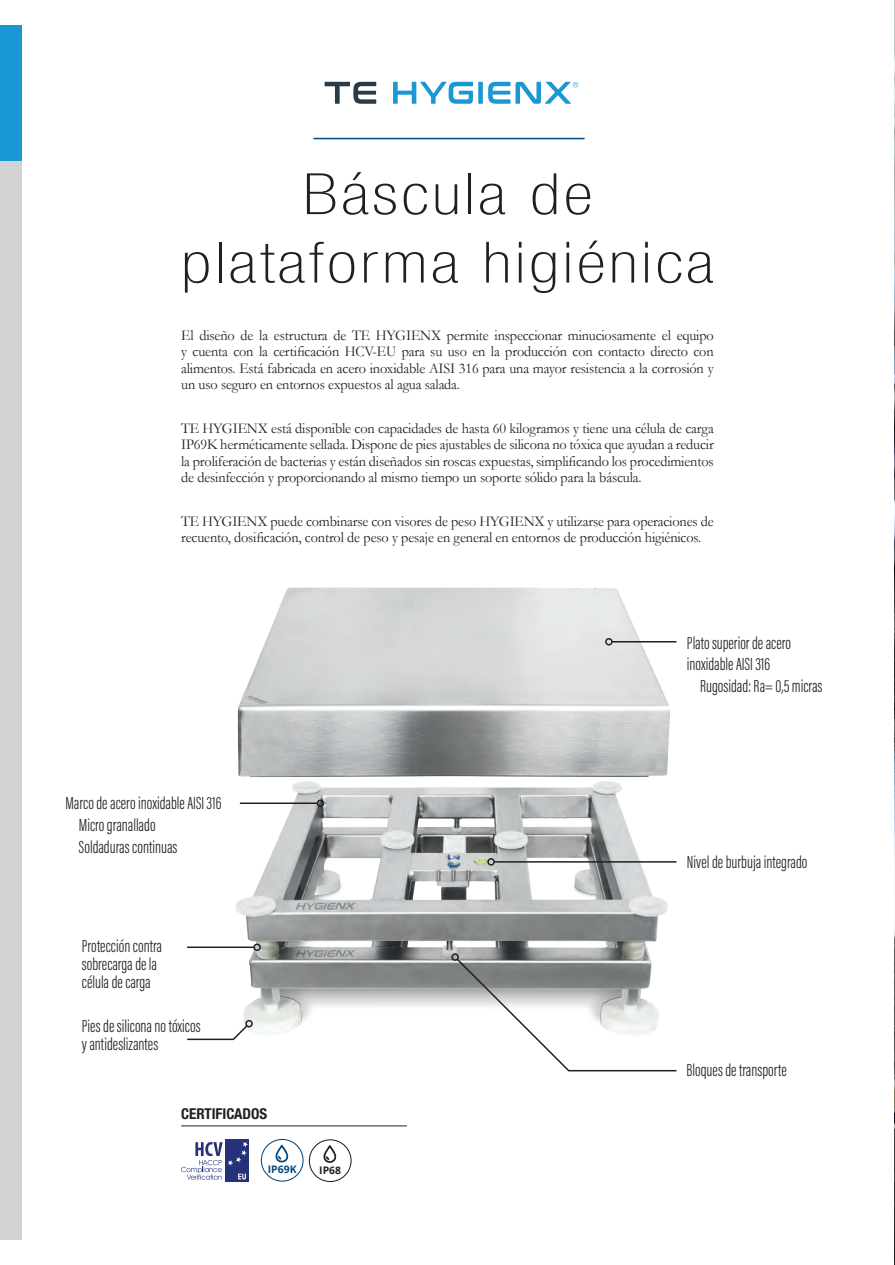
<style>
.page{position:relative;width:895px;height:1265px;background:#fff}
.page>*{position:absolute;margin:0;border:0;box-sizing:border-box;transform-origin:0 0}
.t1{font:100 condensed 57px/68.4px "Helvetica Neue LT Std";letter-spacing:.05em;color:#231f20;text-align:center;scale:1.24 1}
.t2{font:300 18px/21.6px "Acumin Pro Extra Cond";color:#231f20}
.t3{font:15px/16.5px "Garamond";letter-spacing:-.01em;color:#231f20;text-align:justify;scale:.95 1}
.t4{font:700 condensed 15px "Helvetica Neue LT Std";color:#231f20}
.t5{font:700 10.35px "Open Sans";color:#004881}
.t6{font:700 10.35px "Open Sans";color:#231f20}
</style>
<div class="page">
<img style="left:894px;top:0;width:1px;height:1264px">
<img style="left:208px;top:781px;width:469px;height:360px">
<img style="left:237px;top:587px;width:435px;height:191px">
<hr style="left:314px;top:138px;width:270px;height:1px;background:#004881">
<hr style="left:612px;top:641px;width:64px;height:1px;background:#231f20">
<div style="left:605px;top:638px;width:7px;height:7px;border:2px solid #231f20;border-radius:50%"></div>
<hr style="left:494px;top:861px;width:182px;height:1px;background:#231f20">
<div style="left:487px;top:858px;width:8px;height:7px;border:2px solid #231f20;border-radius:50%"></div>
<svg style="left:455px;top:957px;width:222px;height:115px"></svg>
<div style="left:451px;top:953px;width:8px;height:7px;border:2px solid #231f20;border-radius:50%"></div>
<hr style="left:240px;top:802px;width:77px;height:2px;background:#231f20">
<div style="left:316px;top:799px;width:8px;height:8px;border:2px solid #231f20;border-radius:50%"></div>
<hr style="left:187px;top:946px;width:67px;height:2px;background:#231f20">
<div style="left:253px;top:943px;width:8px;height:8px;border:2px solid #231f20;border-radius:50%"></div>
<svg style="left:187px;top:1023px;width:62px;height:17px"></svg>
<div style="left:245px;top:1019px;width:8px;height:8px;border:2px solid #231f20;border-radius:50%"></div>
<svg style="left:225px;top:1139px;width:24px;height:42px"></svg>
<svg style="left:181px;top:1141px;width:67px;height:38px"></svg>
<div style="left:261px;top:1138px;width:42px;height:43px;border:1px solid #004881;border-radius:50%"></div>
<svg style="left:275px;top:1144px;width:14px;height:18px"></svg>
<div style="left:309px;top:1139px;width:42px;height:42px;border:1px solid #231f20;border-radius:50%"></div>
<svg style="left:323px;top:1145px;width:14px;height:18px"></svg>
<svg style="left:324px;top:82px;width:52px;height:21px"></svg>
<svg style="left:393px;top:82px;width:80px;height:21px"></svg>
<div style="left:478px;top:82px;width:5px;height:21px;background:#1a98d4"></div>
<svg style="left:488px;top:82px;width:90px;height:21px"></svg>
<hr style="left:181px;top:1125px;width:226px;height:1px;background:#231f20">
<div style="left:0;top:160px;width:21px;height:1079px;background:#d1d2d4"></div>
<div style="left:0;top:25px;width:21px;height:136px;background:#1a98d6"></div>
<h1 class="t1" style="left:181px;top:159px;width:431px">Báscula de plataforma higiénica</h1>
<p class="t3" style="left:181px;top:326px;width:562px">El diseño de la estructura de TE HYGIENX permite inspeccionar minuciosamente el equipo y cuenta con la certificación HCV-EU para su uso en la producción con contacto directo con alimentos. Está fabricada en acero inoxidable AISI 316 para una mayor resistencia a la corrosión y un uso seguro en entornos expuestos al agua salada.</p>
<p class="t3" style="left:181px;top:419px;width:562px">TE HYGIENX está disponible con capacidades de hasta 60 kilogramos y tiene una célula de carga IP69K herméticamente sellada. Dispone de pies ajustables de silicona no tóxica que ayudan a reducir la proliferación de bacterias y están diseñados sin roscas expuestas, simplificando los procedimientos de desinfección y proporcionando al mismo tiempo un soporte sólido para la báscula.</p>
<p class="t3" style="left:181px;top:512px;width:562px">TE HYGIENX puede combinarse con visores de peso HYGIENX y utilizarse para operaciones de recuento, dosificación, control de peso y pesaje en general en entornos de producción higiénicos.</p>
<p class="t2" style="left:79px;top:792px;width:144px;text-indent:-14px">Marco de acero inoxidable AISI 316<br>Micro granallado<br>Soldaduras continuas</p>
<p class="t2" style="left:82px;top:937px;width:82px;line-height:18px">Protección contra sobrecarga de la célula de carga</p>
<p class="t2" style="left:82px;top:1016px;width:120px;line-height:18px">Pies de silicona no tóxicos y antideslizantes</p>
<p class="t4" style="left:181px;top:1104px;width:88px">CERTIFICADOS</p>
<p class="t5" style="left:268px;top:1162px;width:30px">IP69K</p>
<p class="t6" style="left:319px;top:1162px;width:23px">IP68</p>
<p class="t2" style="left:686px;top:632px;width:106px">Plato superior de acero inoxidable AISI 316</p>
<p class="t2" style="left:700px;top:675px;width:124px">Rugosidad: Ra= 0,5 micras</p>
<p class="t2" style="left:686px;top:850px;width:122px">Nivel de burbuja integrado</p>
<p class="t2" style="left:686px;top:1059px;width:102px">Bloques de transporte</p>
</div>
